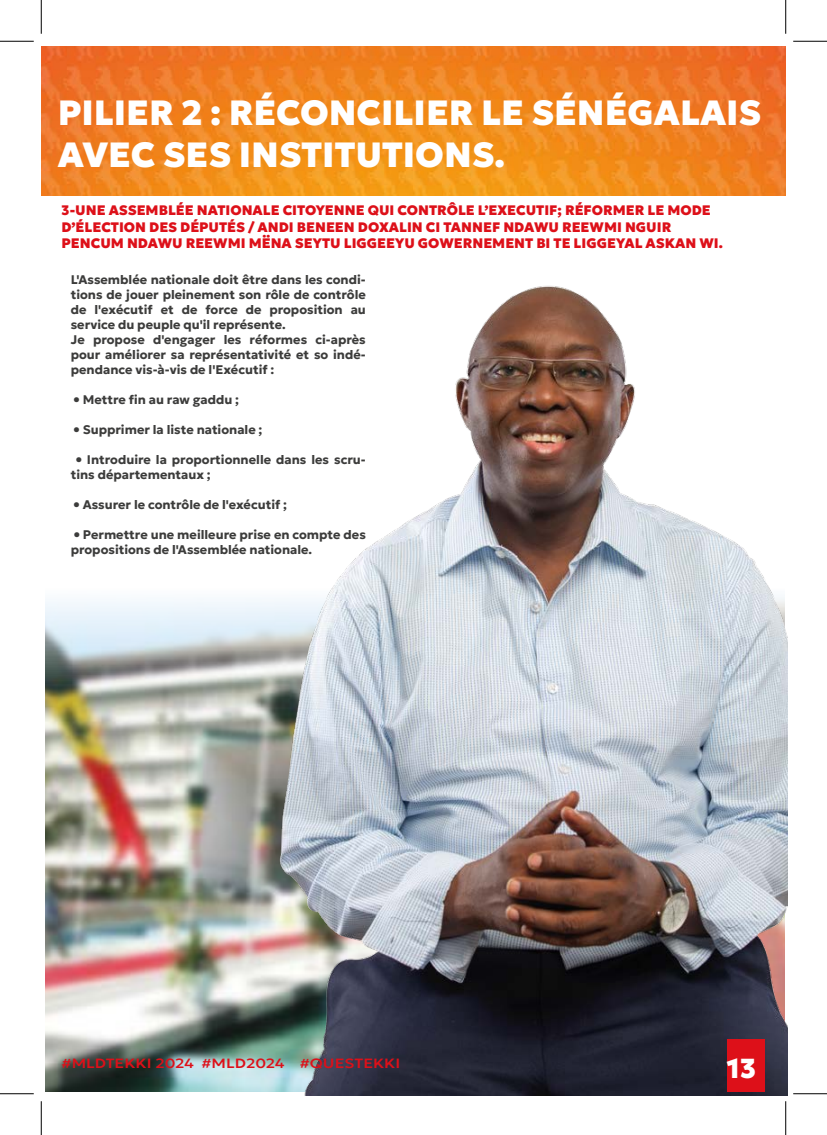
<style>
.page{position:relative;width:827px;height:1135px;background:#fff}
.page>*{position:absolute;margin:0;border:0;box-sizing:border-box;transform-origin:0 0}
.t1{font:900 35px/42px "Geologica";color:#fff}
.t2{font:900 27.5px "Geologica";color:#fff}
.t3{font:900 13.75px/16.5px "Geologica";color:#dd1019}
.t4{font:500 13.38px "Geologica";color:#dd1019;scale:1.18 1}
.t5{font:700 12.5px/15px "Geologica";color:#3c3c3b}
</style>
<div class="page">
<img style="left:41px;top:47px;width:744px;height:149px">
<img style="left:46px;top:776px;width:216px;height:316px">
<img style="left:46px;top:599px;width:216px;height:177px">
<img style="left:262px;top:286px;width:525px;height:809px">
<div style="left:727px;top:1039px;width:37px;height:52px;background:#dd1019"></div>
<hr style="left:0;top:41px;width:34px;height:1px;background:#000">
<hr style="left:793px;top:41px;width:34px;height:1px;background:#000">
<hr style="left:0;top:1093px;width:34px;height:1px;background:#000">
<hr style="left:793px;top:1093px;width:34px;height:1px;background:#000">
<hr style="left:41px;top:0;width:1px;height:34px;background:#000">
<hr style="left:41px;top:1101px;width:1px;height:34px;background:#000">
<hr style="left:785px;top:0;width:1px;height:34px;background:#000">
<hr style="left:785px;top:1101px;width:1px;height:34px;background:#000">
<h1 class="t1" style="left:58px;top:89px;width:705px">PILIER 2 : RÉCONCILIER LE SÉNÉGALAIS<br>AVEC SES INSTITUTIONS.</h1>
<p class="t3" style="left:62px;top:201px;width:663px">3-UNE ASSEMBLÉE NATIONALE CITOYENNE QUI CONTRÔLE L’EXECUTIF; RÉFORMER LE MODE<br>D’ÉLECTION DES DÉPUTÉS / ANDI BENEEN DOXALIN CI TANNEF NDAWU REEWMI NGUIR<br>PENCUM NDAWU REEWMI MËNA SEYTU LIGGEEYU GOWERNEMENT BI TE LIGGEYAL ASKAN WI.</p>
<p class="t5" style="left:71px;top:271px;width:296px">L'Assemblée nationale doit être dans les condi&shy;tions de jouer pleinement son rôle de contrôle de l'exécutif et de force de proposition au service du peuple qu'il représente.<br>Je propose d'engager les réformes ci-après pour améliorer sa représentativité et so indé&shy;pendance vis-à-vis de l'Exécutif :</p>
<p class="t5" style="left:74px;top:391px;width:167px">• Mettre fin au raw gaddu ;</p>
<p class="t5" style="left:74px;top:421px;width:190px">• Supprimer la liste nationale ;</p>
<p class="t5" style="left:71px;top:451px;width:296px;text-indent:5px">• Introduire la proportionnelle dans les scru&shy;tins départementaux ;</p>
<p class="t5" style="left:74px;top:496px;width:215px">• Assurer le contrôle de l'exécutif ;</p>
<p class="t5" style="left:71px;top:526px;width:296px">• Permettre une meilleure prise en compte des propositions de l'Assemblée nationale.</p>
<p class="t4" style="left:62px;top:1051px;width:288px">#MLDTEKKI 2024 #MLD2024 #QUESTEKKI</p>
<h2 class="t2" style="left:727px;top:1043px;width:31px">13</h2>
</div>
